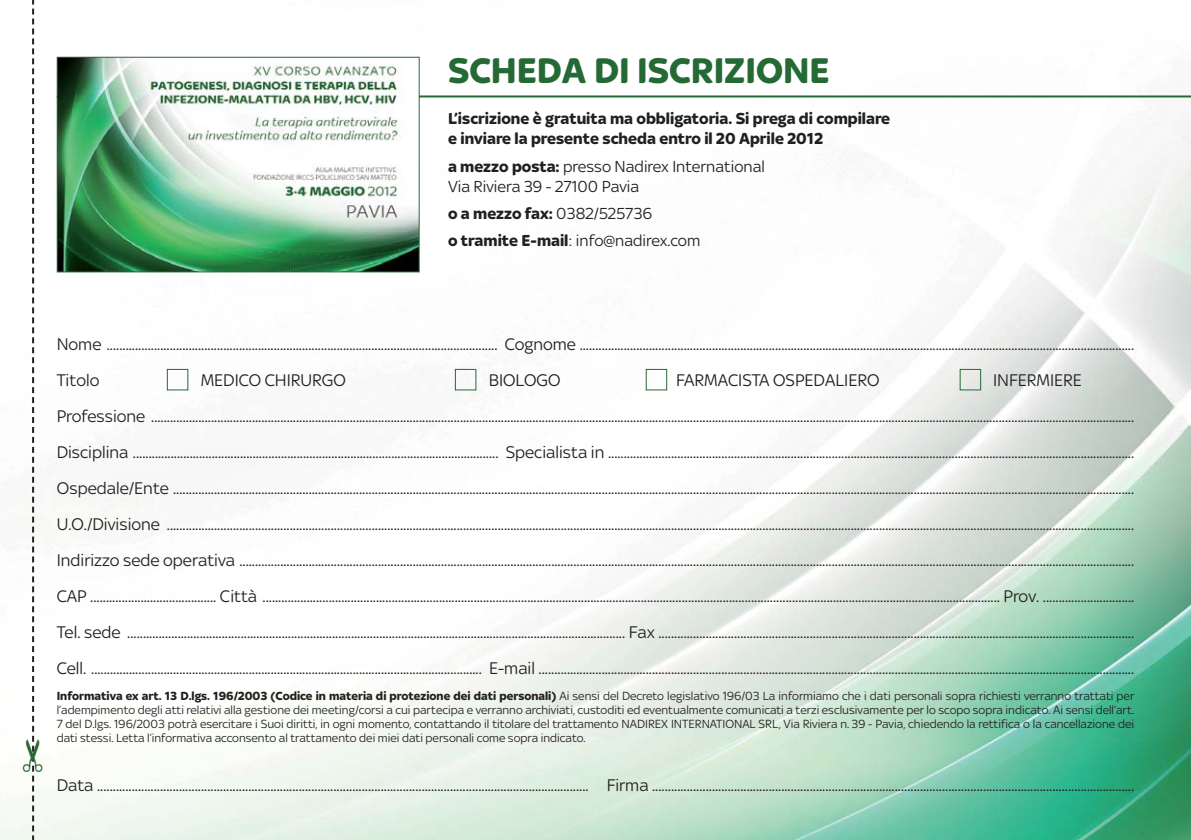
<style>
.page{position:relative;width:1191px;height:840px;background:#fff}
.page>*{position:absolute;margin:0;border:0;box-sizing:border-box;transform-origin:0 0}
.t1{font:700 38px "Sky Text";color:#256a35}
.t2{font:18px/36px "Sky Text";color:#231f20}
.t3{font:17px/20px "Sky Text";color:#231f20}
.t4{font:700 17px/20px "Sky Text";color:#231f20}
.t5{font:12.6px/14px "Sky Text";color:#231f20;text-align:justify}
.s1{font-weight:700}
</style>
<div class="page">
<img style="left:0;top:97px;width:1191px;height:742px">
<hr style="left:57px;top:95px;width:1134px;height:2px;background:#256a35">
<svg style="left:56px;top:56px;width:925px;height:335px"></svg>
<svg style="left:23px;top:0;width:20px;height:839px"></svg>
<h1 class="t1" style="left:448px;top:57px;width:383px">SCHEDA DI ISCRIZIONE</h1>
<p class="t4" style="left:448px;top:110px;width:444px">L’iscrizione è gratuita ma obbligatoria. Si prega di compilare e inviare la presente scheda entro il 20 Aprile 2012</p>
<p class="t3" style="left:448px;top:157px;width:318px"><span class="s1">a mezzo posta:</span> presso Nadirex International<br>Via Riviera 39 - 27100 Pavia</p>
<p class="t3" style="left:448px;top:201px;width:254px;line-height:27px"><span class="s1">o a mezzo fax:</span> 0382/525736<br><span class="s1">o tramite E-mail</span>: info@nadirex.com</p>
<p class="t2" style="left:57px;top:327px;width:1079px">Nome ............................................................................................................................ Cognome ................................................................................................................................................................................<br>Titolo</p>
<p class="t2" style="left:201px;top:363px;width:147px">MEDICO CHIRURGO</p>
<p class="t2" style="left:489px;top:363px;width:73px">BIOLOGO</p>
<p class="t2" style="left:676px;top:363px;width:205px">FARMACISTA OSPEDALIERO</p>
<p class="t2" style="left:57px;top:363px;width:1079px;text-indent:936px">INFERMIERE Professione ........................................................................................................................................................................................................................................................................................................................<br>Disciplina .................................................................................................................... Specialista in .......................................................................................................................................................................<br>Ospedale/Ente .................................................................................................................................................................................................................................................................................................................<br>U.O./Divisione ...................................................................................................................................................................................................................................................................................................................<br>Indirizzo sede operativa ............................................................................................................................................................................................................................................................................................<br>CAP ........................................ Città .......................................................................................................................................................................................................................................... Prov. .............................<br>Tel. sede .............................................................................................................................................................. Fax .......................................................................................................................................................<br>Cell. ............................................................................................................................ E-mail .............................................................................................................................................................................................</p>
<p class="t5" style="left:57px;top:689px;width:1079px"><span class="s1">Informativa ex art. 13 D.lgs. 196/2003 (Codice in materia di protezione dei dati personali)</span> Ai sensi del Decreto legislativo 196/03 La informiamo che i dati personali sopra richiesti verranno trattati per l’adempimento degli atti relativi alla gestione dei meeting/corsi a cui partecipa e verranno archiviati, custoditi ed eventualmente comunicati a terzi esclusivamente per lo scopo sopra indicato. Ai sensi dell’art.<br>7 del D.lgs. 196/2003 potrà esercitare i Suoi diritti, in ogni momento, contattando il titolare del trattamento NADIREX INTERNATIONAL SRL, Via Riviera n. 39 - Pavia, chiedendo la rettifica o la cancellazione dei dati stessi. Letta l’informativa acconsento al trattamento dei miei dati personali come sopra indicato.</p>
<p class="t2" style="left:57px;top:768px;width:1079px">Data ............................................................................................................................................................ Firma .........................................................................................................................................................</p>
</div>
